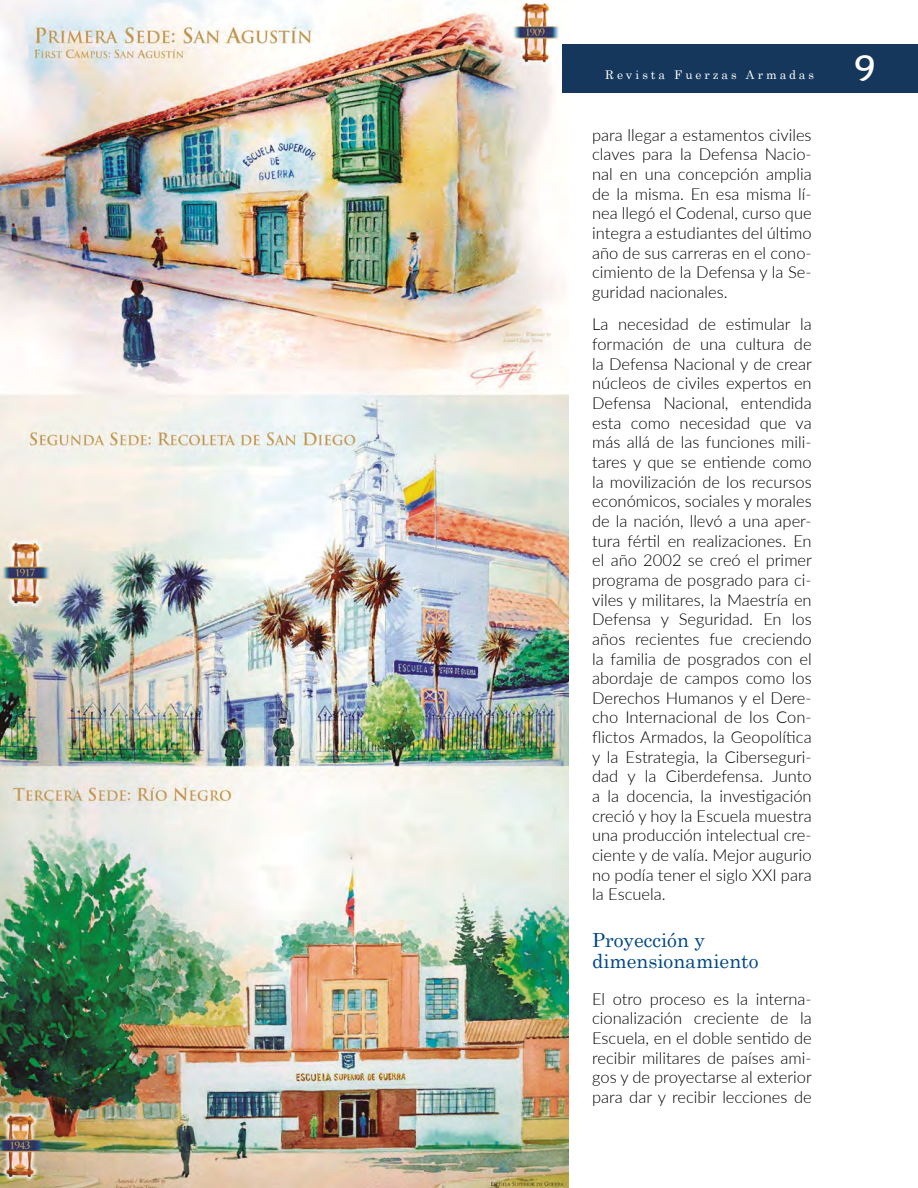
<style>
.page{position:relative;width:918px;height:1188px;background:#fff}
.page>*{position:absolute;margin:0;border:0;box-sizing:border-box;transform-origin:0 0}
.t1{font:36px "Cabin";color:#fff;scale:1.1 1}
.t2{font:19.5px/21.1px "Century";color:#004884}
.t3{font:300 16.5px/19.6px "Lato";color:#000;text-align:justify}
.t4{font:12px "Century";letter-spacing:.25em;color:#fff}
</style>
<div class="page">
<img style="left:0;top:0;width:569px;height:1188px">
<div style="left:562px;top:44px;width:356px;height:49px;background:#15375c"></div>
<p class="t4" style="left:605px;top:64px;width:211px">Revista Fuerzas Armadas</p>
<p class="t3" style="left:592px;top:124px;width:221px">para llegar a estamentos civiles claves para la Defensa Nacio&shy;nal en una concepción amplia de la misma. En esa misma lí&shy;nea llegó el Codenal, curso que integra a estudiantes del último año de sus carreras en el cono&shy;cimiento de la Defensa y la Se&shy;guridad nacionales.</p>
<p class="t3" style="left:592px;top:314px;width:221px">La necesidad de estimular la formación de una cultura de la Defensa Nacional y de crear núcleos de civiles expertos en Defensa Nacional, entendida esta como necesidad que va más allá de las funciones mili&shy;tares y que se entiende como la movilización de los recursos económicos, sociales y morales de la nación, llevó a una aper&shy;tura fértil en realizaciones. En el año 2002 se creó el primer programa de posgrado para ci&shy;viles y militares, la Maestría en Defensa y Seguridad. En los años recientes fue creciendo la familia de posgrados con el abordaje de campos como los Derechos Humanos y el Dere&shy;cho Internacional de los Con&shy;flictos Armados, la Geopolítica y la Estrategia, la Ciberseguri&shy;dad y la Ciberdefensa. Junto a la docencia, la investigación creció y hoy la Escuela muestra una producción intelectual cre&shy;ciente y de valía. Mejor augurio no podía tener el siglo XXI para la Escuela.</p>
<p class="t2" style="left:592px;top:928px;width:168px">Proyección y dimensionamiento</p>
<p class="t3" style="left:592px;top:988px;width:221px">El otro proceso es la interna&shy;cionalización creciente de la Escuela, en el doble sentido de recibir militares de países ami&shy;gos y de proyectarse al exterior para dar y recibir lecciones de</p>
<h1 class="t1" style="left:854px;top:46px;width:22px">9</h1>
</div>
